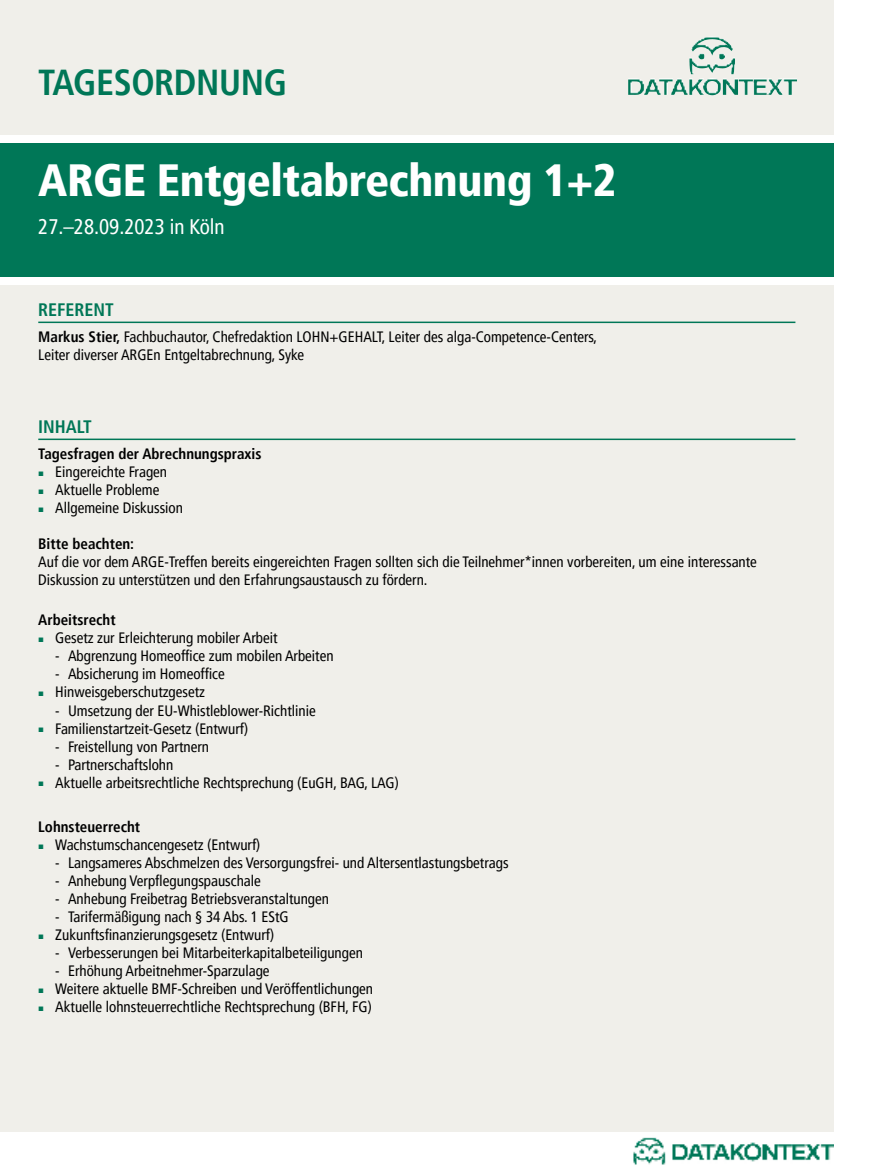
<style>
.page{position:relative;width:872px;height:1170px;background:#fff}
.page>*{position:absolute;margin:0;border:0;box-sizing:border-box;transform-origin:0 0}
.t1{font:900 condensed 45px "Frutiger LT Pro";letter-spacing:-.01em;color:#fff}
.t2{font:700 condensed 36px "Frutiger LT Pro";letter-spacing:-.01em;color:#007757}
.t3{font:condensed 21px "Frutiger LT Pro";color:#fff}
.t4{font:700 condensed 18px "Frutiger LT Pro";color:#007757}
.t5{font:condensed 15px/18px "Frutiger LT Pro";color:#000}
.t6{font:700 condensed 15px "Frutiger LT Pro";color:#000}
.s1{font-weight:700}
.s2{color:#007757}
</style>
<div class="page">
<div style="left:0;top:285px;width:833px;height:846px;background:#f0efea"></div>
<div style="left:0;top:142px;width:833px;height:134px;background:#007757"></div>
<div style="left:0;top:0;width:833px;height:134px;background:#f0efea"></div>
<img style="left:691px;top:37px;width:20px;height:15px">
<img style="left:634px;top:1137px;width:200px;height:28px">
<hr style="left:38px;top:438px;width:757px;height:2px;background:#007757">
<hr style="left:38px;top:321px;width:757px;height:2px;background:#007757">
<h2 class="t2" style="left:38px;top:61px;width:250px">TAGESORDNUNG</h2>
<h1 class="t1" style="left:38px;top:153px;width:579px">ARGE Entgeltabrechnung 1+2</h1>
<h3 class="t3" style="left:38px;top:214px;width:188px">27.–28.09.2023 in Köln</h3>
<p class="t4" style="left:38px;top:298px;width:77px">REFERENT</p>
<p class="t5" style="left:38px;top:328px;width:560px"><span class="s1">Markus Stier,</span> Fachbuchautor, Chefredaktion LOHN+GEHALT, Leiter des alga-Competence-Centers,<br>Leiter diverser ARGEn Entgeltabrechnung, Syke</p>
<p class="t4" style="left:38px;top:415px;width:55px">INHALT</p>
<p class="t6" style="left:38px;top:445px;width:225px">Tagesfragen der Abrechnungspraxis</p>
<p class="t5" style="left:38px;top:463px;width:130px"><span class="s2">▪</span> Eingereichte Fragen</p>
<p class="t5" style="left:38px;top:481px;width:123px"><span class="s2">▪</span> Aktuelle Probleme</p>
<p class="t5" style="left:38px;top:499px;width:146px"><span class="s2">▪</span> Allgemeine Diskussion</p>
<p class="t6" style="left:38px;top:535px;width:97px">Bitte beachten:</p>
<p class="t5" style="left:38px;top:553px;width:720px">Auf die vor dem ARGE-Treffen bereits eingereichten Fragen sollten sich die Teilnehmer*innen vorbereiten, um eine interessante<br>Diskussion zu unterstützen und den Erfahrungsaustausch zu fördern.</p>
<p class="t6" style="left:38px;top:611px;width:79px">Arbeitsrecht</p>
<p class="t5" style="left:38px;top:629px;width:241px"><span class="s2">▪</span> Gesetz zur Erleichterung mobiler Arbeit</p>
<p class="t5" style="left:55px;top:647px;width:280px">- Abgrenzung Homeoffice zum mobilen Arbeiten</p>
<p class="t5" style="left:55px;top:665px;width:171px">- Absicherung im Homeoffice</p>
<p class="t5" style="left:38px;top:683px;width:168px"><span class="s2">▪</span> Hinweisgeberschutzgesetz</p>
<p class="t5" style="left:55px;top:701px;width:262px">- Umsetzung der EU-Whistleblower-Richtlinie</p>
<p class="t5" style="left:38px;top:719px;width:211px"><span class="s2">▪</span> Familienstartzeit-Gesetz (Entwurf)</p>
<p class="t5" style="left:55px;top:737px;width:155px">- Freistellung von Partnern</p>
<p class="t5" style="left:55px;top:755px;width:120px">- Partnerschaftslohn</p>
<p class="t5" style="left:38px;top:773px;width:362px"><span class="s2">▪</span> Aktuelle arbeitsrechtliche Rechtsprechung (EuGH, BAG, LAG)</p>
<p class="t6" style="left:38px;top:817px;width:103px">Lohnsteuerrecht</p>
<p class="t5" style="left:38px;top:835px;width:223px"><span class="s2">▪</span> Wachstumschancengesetz (Entwurf)</p>
<p class="t5" style="left:55px;top:853px;width:455px">- Langsameres Abschmelzen des Versorgungsfrei- und Altersentlastungsbetrags</p>
<p class="t5" style="left:55px;top:871px;width:207px">- Anhebung Verpflegungspauschale</p>
<p class="t5" style="left:55px;top:889px;width:275px">- Anhebung Freibetrag Betriebsveranstaltungen</p>
<p class="t5" style="left:55px;top:907px;width:235px">- Tarifermäßigung nach § 34 Abs. 1 EStG</p>
<p class="t5" style="left:38px;top:925px;width:237px"><span class="s2">▪</span> Zukunftsfinanzierungsgesetz (Entwurf)</p>
<p class="t5" style="left:55px;top:943px;width:309px">- Verbesserungen bei Mitarbeiterkapitalbeteiligungen</p>
<p class="t5" style="left:55px;top:961px;width:216px">- Erhöhung Arbeitnehmer-Sparzulage</p>
<p class="t5" style="left:38px;top:979px;width:336px"><span class="s2">▪</span> Weitere aktuelle BMF-Schreiben und Veröffentlichungen</p>
<p class="t5" style="left:38px;top:997px;width:335px"><span class="s2">▪</span> Aktuelle lohnsteuerrechtliche Rechtsprechung (BFH, FG)</p>
</div>
